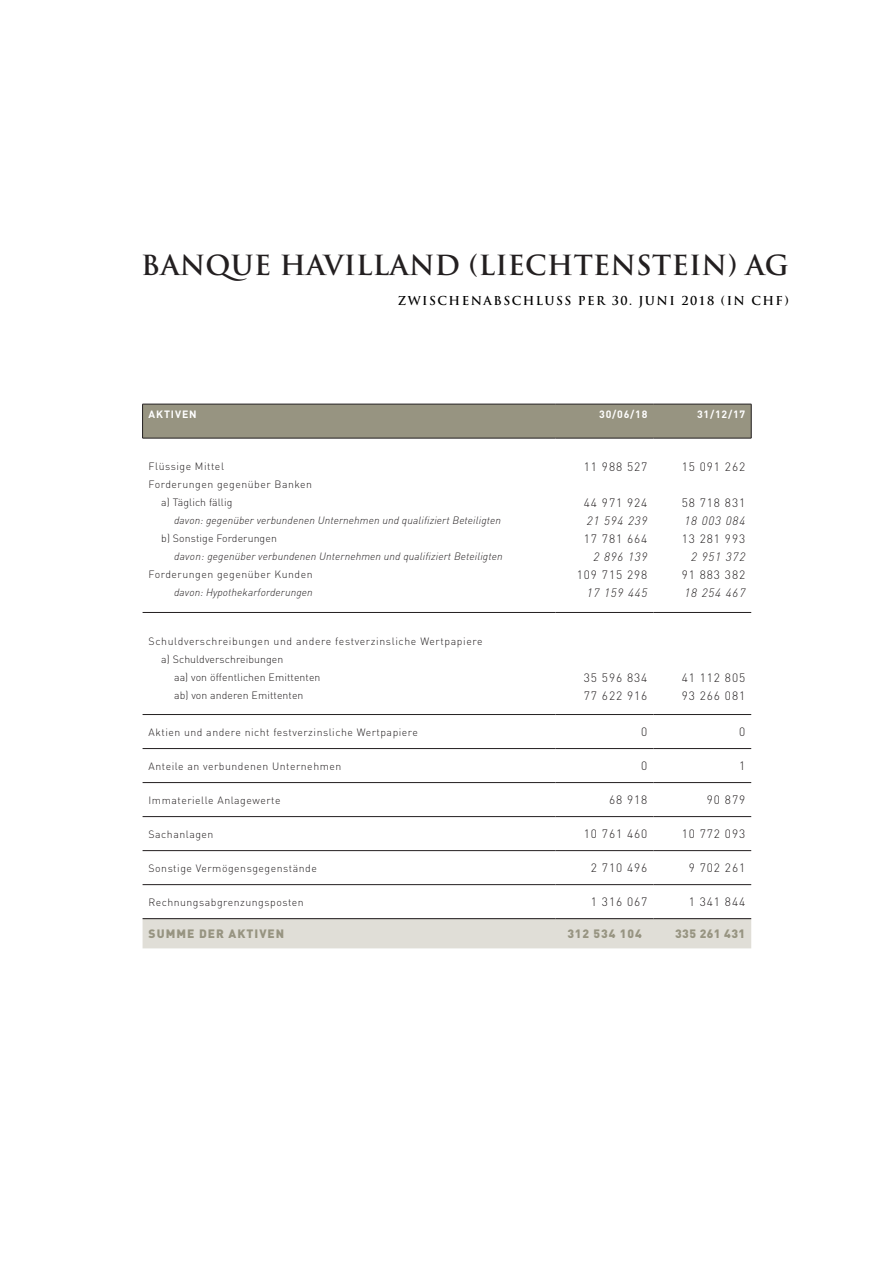
<style>
.page{position:relative;width:893px;height:1263px;background:#fff}
.page>*{position:absolute;margin:0;border:0;box-sizing:border-box;transform-origin:0 0}
.Title_chapter_01{font:700 27px "Trajan Pro";letter-spacing:.01em;color:#231f20}
.Figures_right{font:300 12px "DINOT";letter-spacing:.075em;color:#231f20}
.Figures_right-2{font:italic 300 12px "DINOT";letter-spacing:.075em;color:#231f20}
.Title_chapter_02{font:700 12px "Trajan Pro";letter-spacing:.12em;color:#000}
.Total_left{font:900 12px "DINOT";letter-spacing:.085em;color:#979481}
.Total_right_figure{font:900 12px "DINOT";letter-spacing:.04em;color:#979481}
.content_75_01{font:300 10.5px "DINOT";letter-spacing:.05em;color:#231f20}
.italic{font:italic 300 10.5px "DINOT";letter-spacing:.01em;color:#231f20}
.a_B{font:300 10.5px "DINOT";letter-spacing:.01em;color:#231f20}
.aa__bb{font:300 10.5px "DINOT";letter-spacing:.01em;color:#231f20}
.whrite_right{font:700 10.5px "DINOT";letter-spacing:.075em;color:#fff}
.whrite_left{font:700 10.5px "DINOT";letter-spacing:.085em;color:#fff}
</style>
<div class="page">
<div style="left:143px;top:405px;width:608px;height:33px;background:#979481"></div>
<div style="left:143px;top:919px;width:608px;height:29px;background:#e0ded7"></div>
<hr style="left:143px;top:612px;width:413px;height:1px;background:#231f20">
<hr style="left:556px;top:612px;width:97px;height:1px;background:#231f20">
<hr style="left:653px;top:612px;width:98px;height:1px;background:#231f20">
<hr style="left:143px;top:714px;width:413px;height:1px;background:#231f20">
<hr style="left:556px;top:714px;width:97px;height:1px;background:#231f20">
<hr style="left:653px;top:714px;width:98px;height:1px;background:#231f20">
<hr style="left:143px;top:748px;width:413px;height:1px;background:#231f20">
<hr style="left:556px;top:748px;width:97px;height:1px;background:#231f20">
<hr style="left:653px;top:748px;width:98px;height:1px;background:#231f20">
<hr style="left:143px;top:782px;width:413px;height:1px;background:#231f20">
<hr style="left:556px;top:782px;width:97px;height:1px;background:#231f20">
<hr style="left:653px;top:782px;width:98px;height:1px;background:#231f20">
<hr style="left:143px;top:816px;width:413px;height:1px;background:#231f20">
<hr style="left:556px;top:816px;width:97px;height:1px;background:#231f20">
<hr style="left:653px;top:816px;width:98px;height:1px;background:#231f20">
<hr style="left:143px;top:850px;width:413px;height:1px;background:#231f20">
<hr style="left:556px;top:850px;width:97px;height:1px;background:#231f20">
<hr style="left:653px;top:850px;width:98px;height:1px;background:#231f20">
<hr style="left:143px;top:884px;width:413px;height:1px;background:#231f20">
<hr style="left:556px;top:884px;width:97px;height:1px;background:#231f20">
<hr style="left:653px;top:884px;width:98px;height:1px;background:#231f20">
<hr style="left:142px;top:404px;width:414px;height:1px;background:#231f20">
<hr style="left:142px;top:404px;width:1px;height:34px;background:#231f20">
<hr style="left:556px;top:404px;width:97px;height:1px;background:#231f20">
<hr style="left:653px;top:404px;width:98px;height:1px;background:#231f20">
<hr style="left:142px;top:438px;width:414px;height:1px;background:#231f20">
<hr style="left:556px;top:438px;width:97px;height:1px;background:#231f20">
<hr style="left:653px;top:438px;width:98px;height:1px;background:#231f20">
<hr style="left:143px;top:918px;width:413px;height:1px;background:#231f20">
<hr style="left:556px;top:918px;width:97px;height:1px;background:#231f20">
<hr style="left:653px;top:918px;width:98px;height:1px;background:#231f20">
<hr style="left:751px;top:404px;width:1px;height:34px;background:#231f20">
<p class="Title_chapter_01" style="left:141px;top:249px;width:649px">BANQUE HAVILLAND (LIECHTENSTEIN) AG</p>
<p class="Title_chapter_02" style="left:398px;top:294px;width:392px">ZWISCHENABSCHLUSS PER 30. JUNI 2018 (IN CHF)</p>
<p class="whrite_left" style="left:149px;top:407px;width:50px">AKTIVEN</p>
<p class="whrite_right" style="left:599px;top:407px;width:50px">30/06/18</p>
<p class="whrite_right" style="left:697px;top:407px;width:50px">31/12/17</p>
<p class="content_75_01" style="left:149px;top:460px;width:77px">Flüssige Mittel</p>
<p class="content_75_01" style="left:149px;top:478px;width:165px">Forderungen gegenüber Banken</p>
<p class="a_B" style="left:161px;top:496px;width:73px">a) Täglich fällig</p>
<p class="italic" style="left:174px;top:514px;width:329px">davon: gegenüber verbundenen Unternehmen und qualifiziert Beteiligten</p>
<p class="a_B" style="left:161px;top:532px;width:117px">b) Sonstige Forderungen</p>
<p class="italic" style="left:174px;top:550px;width:330px">davon: gegenüber verbundenen Unternehmen und qualifiziert Beteiligten</p>
<p class="content_75_01" style="left:149px;top:568px;width:166px">Forderungen gegenüber Kunden</p>
<p class="italic" style="left:174px;top:586px;width:140px">davon: Hypothekarforderungen</p>
<p class="content_75_01" style="left:149px;top:634px;width:336px">Schuldverschreibungen und andere festverzinsliche Wertpapiere</p>
<p class="a_B" style="left:161px;top:652px;width:124px">a) Schuldverschreibungen</p>
<p class="aa__bb" style="left:174px;top:670px;width:148px">aa) von öffentlichen Emittenten</p>
<p class="aa__bb" style="left:174px;top:688px;width:131px">ab) von anderen Emittenten</p>
<p class="Figures_right" style="left:584px;top:460px;width:65px">11 988 527</p>
<p class="Figures_right" style="left:584px;top:496px;width:65px">44 971 924</p>
<p class="Figures_right-2" style="left:587px;top:514px;width:62px">21 594 239</p>
<p class="Figures_right" style="left:584px;top:532px;width:65px">17 781 664</p>
<p class="Figures_right-2" style="left:593px;top:550px;width:55px">2 896 139</p>
<p class="Figures_right" style="left:577px;top:568px;width:72px">109 715 298</p>
<p class="Figures_right-2" style="left:587px;top:586px;width:62px">17 159 445</p>
<p class="Figures_right" style="left:584px;top:670px;width:65px">35 596 834</p>
<p class="Figures_right" style="left:584px;top:688px;width:65px">77 622 916</p>
<p class="Figures_right" style="left:682px;top:460px;width:65px">15 091 262</p>
<p class="Figures_right" style="left:682px;top:496px;width:65px">58 718 831</p>
<p class="Figures_right-2" style="left:684px;top:514px;width:62px">18 003 084</p>
<p class="Figures_right" style="left:682px;top:532px;width:65px">13 281 993</p>
<p class="Figures_right-2" style="left:691px;top:550px;width:55px">2 951 372</p>
<p class="Figures_right" style="left:682px;top:568px;width:65px">91 883 382</p>
<p class="Figures_right-2" style="left:684px;top:586px;width:62px">18 254 467</p>
<p class="Figures_right" style="left:682px;top:670px;width:65px">41 112 805</p>
<p class="Figures_right" style="left:682px;top:688px;width:65px">93 266 081</p>
<p class="content_75_01" style="left:149px;top:725px;width:271px">Aktien und andere nicht festverzinsliche Wertpapiere</p>
<p class="Figures_right" style="left:641px;top:724px;width:8px">0</p>
<p class="Figures_right" style="left:739px;top:724px;width:8px">0</p>
<p class="content_75_01" style="left:149px;top:759px;width:194px">Anteile an verbundenen Unternehmen</p>
<p class="Figures_right" style="left:641px;top:758px;width:8px">0</p>
<p class="Figures_right" style="left:739px;top:758px;width:8px">1</p>
<p class="content_75_01" style="left:149px;top:793px;width:134px">Immaterielle Anlagewerte</p>
<p class="Figures_right" style="left:609px;top:792px;width:40px">68 918</p>
<p class="Figures_right" style="left:707px;top:792px;width:40px">90 879</p>
<p class="content_75_01" style="left:149px;top:827px;width:66px">Sachanlagen</p>
<p class="Figures_right" style="left:584px;top:826px;width:65px">10 761 460</p>
<p class="Figures_right" style="left:682px;top:826px;width:65px">10 772 093</p>
<p class="content_75_01" style="left:149px;top:861px;width:170px">Sonstige Vermögensgegenstände</p>
<p class="Figures_right" style="left:591px;top:860px;width:58px">2 710 496</p>
<p class="Figures_right" style="left:689px;top:860px;width:58px">9 702 261</p>
<p class="content_75_01" style="left:149px;top:895px;width:157px">Rechnungsabgrenzungsposten</p>
<p class="Figures_right" style="left:591px;top:894px;width:58px">1 316 067</p>
<p class="Figures_right" style="left:689px;top:894px;width:58px">1 341 844</p>
<p class="Total_left" style="left:149px;top:926px;width:137px">SUMME DER AKTIVEN</p>
<p class="Total_left" style="left:567px;top:926px;width:76px">312 534 104</p>
<p class="Total_right_figure" style="left:675px;top:926px;width:72px">335 261 431</p>
</div>
